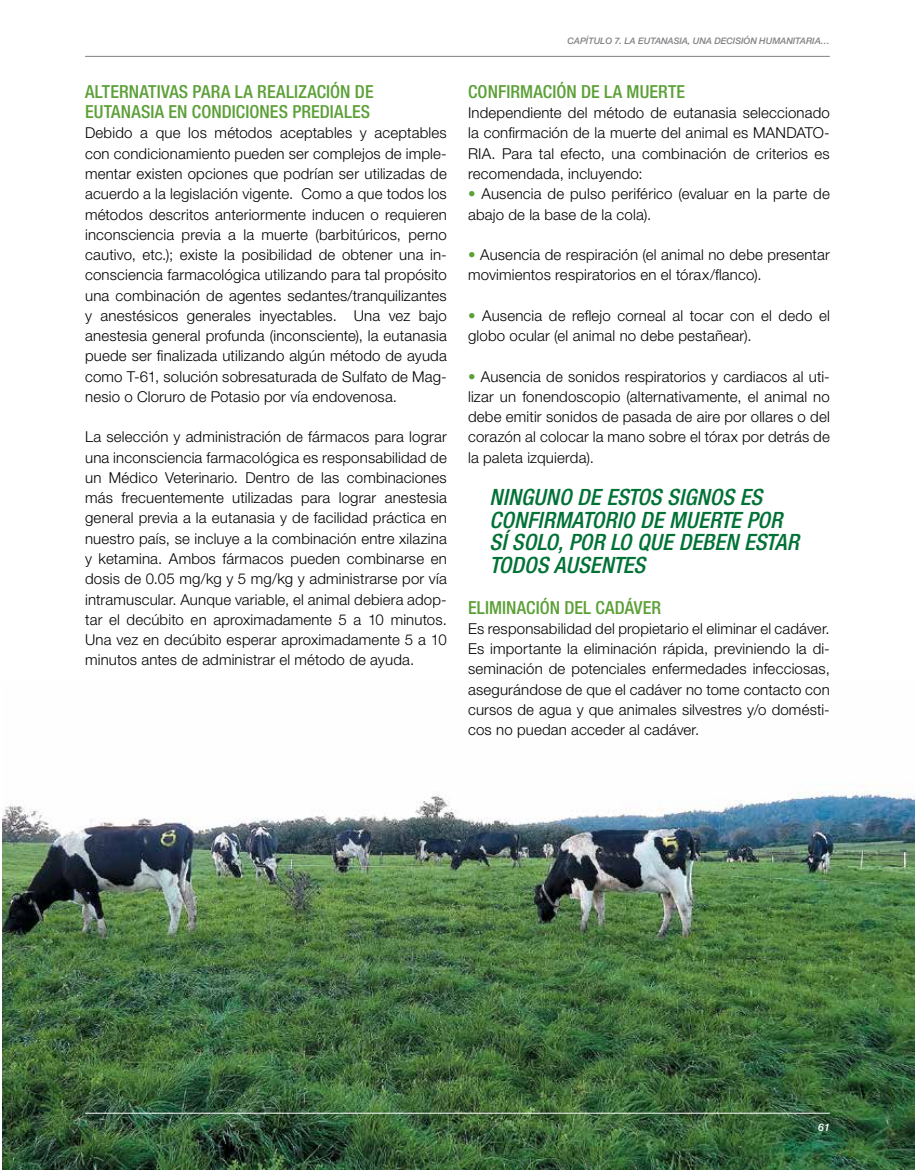
<style>
.page{position:relative;width:915px;height:1170px;background:#fff}
.page>*{position:absolute;margin:0;border:0;box-sizing:border-box;transform-origin:0 0}
.t1{font:italic 500 condensed 22.5px/22.5px "Helvetica Neue LT Std";letter-spacing:.005em;color:#007236}
.t2{font:500 condensed 18px/20.2px "Helvetica Neue LT Std";letter-spacing:.005em;color:#5ca038}
.t3{font:300 15px/20.2px "Helvetica Neue LT Std";letter-spacing:.01em;color:#000;text-align:justify}
.t4{font:italic 500 10.5px "Helvetica Neue LT Std";color:#fff}
.t5{font:italic 500 9px "Helvetica Neue LT Std";letter-spacing:-.005em;color:#808285}
.s1{color:#5ca038}
</style>
<div class="page">
<hr style="left:85px;top:56px;width:744px;height:1px;background:#808285">
<img style="left:2px;top:791px;width:912px;height:378px">
<hr style="left:85px;top:1112px;width:744px;height:1px;background:#fff">
<p class="t2" style="left:85px;top:81px;width:290px">ALTERNATIVAS PARA LA REALIZACIÓN DE<br>EUTANASIA EN CONDICIONES PREDIALES</p>
<p class="t3" style="left:85px;top:123px;width:363px">Debido a que los métodos aceptables y aceptables con condicionamiento pueden ser complejos de imple&shy;mentar existen opciones que podrían ser utilizadas de acuerdo a la legislación vigente. Como a que todos los métodos descritos anteriormente inducen o requieren inconsciencia previa a la muerte (barbitúricos, perno cautivo, etc.); existe la posibilidad de obtener una in&shy;consciencia farmacológica utilizando para tal propósito una combinación de agentes sedantes/tranquilizantes y anestésicos generales inyectables. Una vez bajo anestesia general profunda (inconsciente), la eutanasia puede ser finalizada utilizando algún método de ayuda como T-61, solución sobresaturada de Sulfato de Mag&shy;nesio o Cloruro de Potasio por vía endovenosa.</p>
<p class="t3" style="left:85px;top:426px;width:363px">La selección y administración de fármacos para lograr una inconsciencia farmacológica es responsabilidad de un Médico Veterinario. Dentro de las combinaciones más frecuentemente utilizadas para lograr anestesia general previa a la eutanasia y de facilidad práctica en nuestro país, se incluye a la combinación entre xilazina y ketamina. Ambos fármacos pueden combinarse en dosis de 0.05 mg/kg y 5 mg/kg y administrarse por vía intramuscular. Aunque variable, el animal debiera adop&shy;tar el decúbito en aproximadamente 5 a 10 minutos.<br>Una vez en decúbito esperar aproximadamente 5 a 10 minutos antes de administrar el método de ayuda.</p>
<p class="t5" style="left:567px;top:35px;width:264px">CAPÍTULO 7. LA EUTANASIA, UNA DECISIÓN HUMANITARIA…</p>
<p class="t2" style="left:468px;top:81px;width:218px">CONFIRMACIÓN DE LA MUERTE</p>
<p class="t3" style="left:468px;top:102px;width:363px">Independiente del método de eutanasia seleccionado la confirmación de la muerte del animal es MANDATO-RIA. Para tal efecto, una combinación de criterios es recomendada, incluyendo:</p>
<p class="t3" style="left:468px;top:183px;width:363px"><span class="s1">•</span> Ausencia de pulso periférico (evaluar en la parte de abajo de la base de la cola).</p>
<p class="t3" style="left:468px;top:244px;width:363px"><span class="s1">•</span> Ausencia de respiración (el animal no debe presentar movimientos respiratorios en el tórax/flanco).</p>
<p class="t3" style="left:468px;top:305px;width:363px"><span class="s1">•</span> Ausencia de reflejo corneal al tocar con el dedo el globo ocular (el animal no debe pestañear).</p>
<p class="t3" style="left:468px;top:366px;width:363px"><span class="s1">•</span> Ausencia de sonidos respiratorios y cardiacos al uti&shy;lizar un fonendoscopio (alternativamente, el animal no debe emitir sonidos de pasada de aire por ollares o del corazón al colocar la mano sobre el tórax por detrás de la paleta izquierda).</p>
<h1 class="t1" style="left:489px;top:486px;width:311px">NINGUNO DE ESTOS SIGNOS ES<br>CONFIRMATORIO DE MUERTE POR<br>SÍ SOLO, POR LO QUE DEBEN ESTAR<br>TODOS AUSENTES</h1>
<p class="t2" style="left:468px;top:596px;width:194px">ELIMINACIÓN DEL CADÁVER</p>
<p class="t3" style="left:468px;top:618px;width:363px">Es responsabilidad del propietario el eliminar el cadáver.<br>Es importante la eliminación rápida, previniendo la di&shy;seminación de potenciales enfermedades infecciosas, asegurándose de que el cadáver no tome contacto con cursos de agua y que animales silvestres y/o domésti&shy;cos no puedan acceder al cadáver.</p>
<p class="t4" style="left:818px;top:1121px;width:13px">61</p>
</div>
